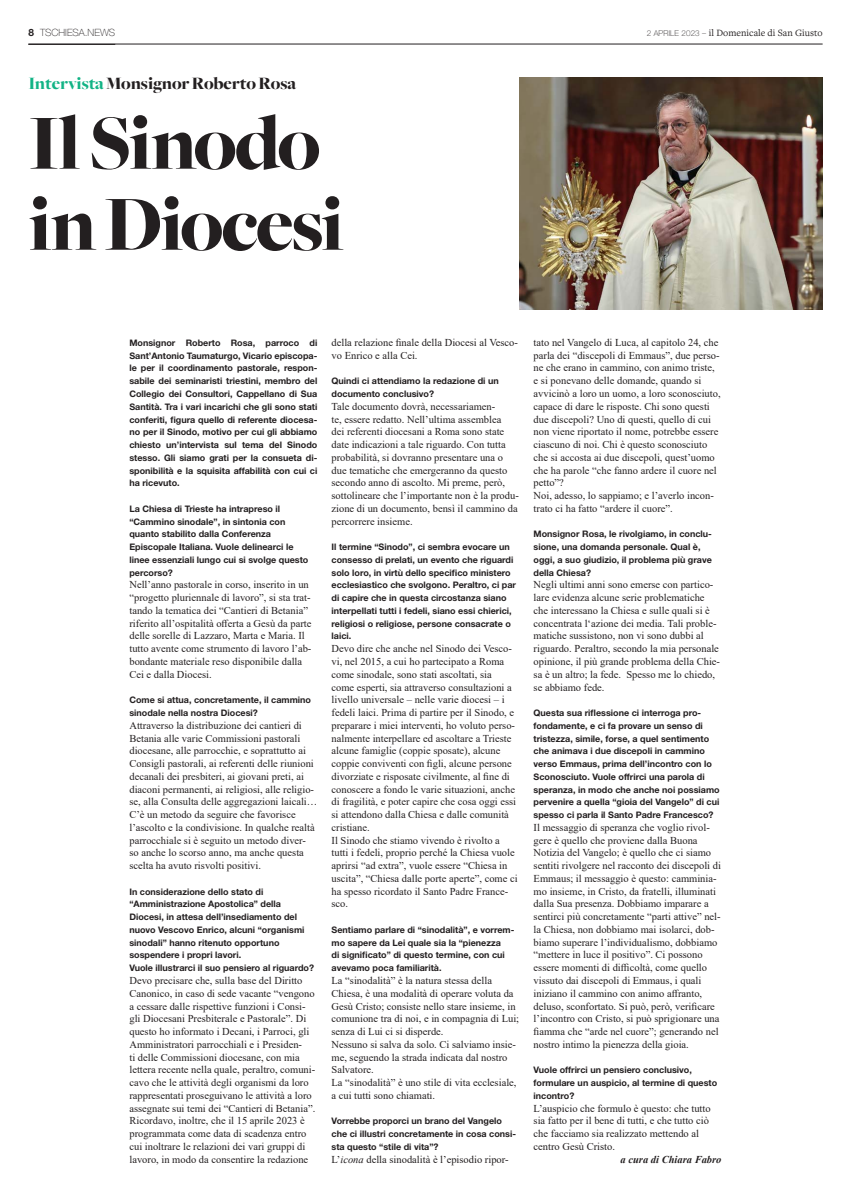
<style>
.page{position:relative;width:851px;height:1191px;background:#fff}
.page>*{position:absolute;margin:0;border:0;box-sizing:border-box;transform-origin:0 0}
.t1{font:900 81px/81px "Freight Big";letter-spacing:-.025em;color:#231f20}
.t2{font:900 18px "Freight Big";color:#231f20}
.t3{font:10.5px/12.8px "Times New Roman";color:#231f20}
.t4{font:italic 700 10.5px "Times New Roman";color:#231f20}
.t5{font:10px "Freight Text Pro";color:#231f20}
.t6{font:100 10px "Helvetica Neue LT Std";color:#231f20}
.t7{font:700 9px/12.8px "Helvetica Neue LT Std";color:#231f20}
.s1{font-weight:700}
.s2{font-family:"Helvetica Neue LT Std";font-weight:100;font-size:8px}
.s3{color:#12b385}
.s4{font-style:italic}
</style>
<div class="page">
<hr style="left:28px;top:44px;width:794px;height:1px;background:#231f20">
<img style="left:519px;top:78px;width:303px;height:231px">
<p class="t6" style="left:28px;top:26px;width:88px"><span class="s1">8</span> TSCHIESA.NEWS</p>
<p class="t5" style="left:646px;top:26px;width:177px"><span class="s2">2 APRILE 2023 –</span> il Domenicale di San Giusto</p>
<p class="t2" style="left:28px;top:74px;width:269px"><span class="s3">Intervista</span> Monsignor Roberto Rosa</p>
<p class="t1" style="left:28px;top:104px;width:317px">Il Sinodo in Diocesi</p>
<p class="t7" style="left:129px;top:336px;width:189px;text-align:justify">Monsignor Roberto Rosa, parroco di Sant’Antonio Taumaturgo, Vicario episcopa&shy;le per il coordinamento pastorale, respon&shy;sabile dei seminaristi triestini, membro del Collegio dei Consultori, Cappellano di Sua Santità. Tra i vari incarichi che gli sono stati conferiti, figura quello di referente diocesa&shy;no per il Sinodo, motivo per cui gli abbiamo chiesto un’intervista sul tema del Sinodo stesso. Gli siamo grati per la consueta di&shy;sponibilità e la squisita affabilità con cui ci ha ricevuto.</p>
<p class="t7" style="left:129px;top:502px;width:180px">La Chiesa di Trieste ha intrapreso il “Cammino sinodale”, in sintonia con quanto stabilito dalla Conferenza Episcopale Italiana. Vuole delinearci le linee essenziali lungo cui si svolge questo percorso?</p>
<p class="t3" style="left:129px;top:578px;width:183px">Nell’anno pastorale in corso, inserito in un “progetto pluriennale di lavoro”, si sta trat&shy;tando la tematica dei “Cantieri di Betania” riferito all’ospitalità offerta a Gesù da parte delle sorelle di Lazzaro, Marta e Maria. Il tutto avente come strumento di lavoro l’ab&shy;bondante materiale reso disponibile dalla Cei e dalla Diocesi.</p>
<p class="t7" style="left:129px;top:693px;width:183px">Come si attua, concretamente, il cammino sinodale nella nostra Diocesi?</p>
<p class="t3" style="left:129px;top:718px;width:189px">Attraverso la distribuzione dei cantieri di Betania alle varie Commissioni pastorali diocesane, alle parrocchie, e soprattutto ai Consigli pastorali, ai referenti delle riunioni decanali dei presbiteri, ai giovani preti, ai diaconi permanenti, ai religiosi, alle religio&shy;se, alla Consulta delle aggregazioni laicali…</p>
<p class="t3" style="left:129px;top:808px;width:187px">C’è un metodo da seguire che favorisce l’ascolto e la condivisione. In qualche realtà parrocchiale si è seguito un metodo diver&shy;so anche lo scorso anno, ma anche questa scelta ha avuto risvolti positivi.</p>
<p class="t7" style="left:129px;top:885px;width:176px">In considerazione dello stato di “Amministrazione Apostolica” della Diocesi, in attesa dell’insediamento del nuovo Vescovo Enrico, alcuni “organismi sinodali” hanno ritenuto opportuno sospendere i propri lavori.</p>
<p class="t7" style="left:129px;top:961px;width:186px">Vuole illustrarci il suo pensiero al riguardo?</p>
<p class="t3" style="left:129px;top:973px;width:187px">Devo precisare che, sulla base del Diritto Canonico, in caso di sede vacante “vengono a cessare dalle rispettive funzioni i Consi&shy;gli Diocesani Presbiterale e Pastorale”. Di questo ho informato i Decani, i Parroci, gli Amministratori parrocchiali e i Presiden-<br>ti delle Commissioni diocesane, con mia lettera recente nella quale, peraltro, comuni&shy;cavo che le attività degli organismi da loro rappresentati proseguivano le attività a loro assegnate sui temi dei “Cantieri di Betania”.<br>Ricordavo, inoltre, che il 15 aprile 2023 è programmata come data di scadenza entro cui inoltrare le relazioni dei vari gruppi di lavoro, in modo da consentire la redazione</p>
<p class="t3" style="left:331px;top:336px;width:188px">della relazione finale della Diocesi al Vesco&shy;vo Enrico e alla Cei.</p>
<p class="t7" style="left:331px;top:374px;width:169px">Quindi ci attendiamo la redazione di un documento conclusivo?</p>
<p class="t3" style="left:331px;top:399px;width:189px">Tale documento dovrà, necessariamen-<br>te, essere redatto. Nell’ultima assemblea<br>dei referenti diocesani a Roma sono state date indicazioni a tale riguardo. Con tutta probabilità, si dovranno presentare una o due tematiche che emergeranno da questo secondo anno di ascolto. Mi preme, però, sottolineare che l’importante non è la produ&shy;zione di un documento, bensì il cammino da percorrere insieme.</p>
<p class="t7" style="left:331px;top:540px;width:186px">Il termine “Sinodo”, ci sembra evocare un consesso di prelati, un evento che riguardi solo loro, in virtù dello specifico ministero ecclesiastico che svolgono. Peraltro, ci par di capire che in questa circostanza siano interpellati tutti i fedeli, siano essi chierici, religiosi o religiose, persone consacrate o laici.</p>
<p class="t3" style="left:331px;top:642px;width:186px">Devo dire che anche nel Sinodo dei Vesco&shy;vi, nel 2015, a cui ho partecipato a Roma come sinodale, sono stati ascoltati, sia come esperti, sia attraverso consultazioni a livello universale – nelle varie diocesi – i fedeli laici. Prima di partire per il Sinodo, e preparare i miei interventi, ho voluto perso&shy;nalmente interpellare ed ascoltare a Trieste alcune famiglie (coppie sposate), alcune coppie conviventi con figli, alcune persone divorziate e risposate civilmente, al fine di conoscere a fondo le varie situazioni, anche di fragilità, e poter capire che cosa oggi essi si attendono dalla Chiesa e dalle comunità cristiane.</p>
<p class="t3" style="left:331px;top:833px;width:188px">Il Sinodo che stiamo vivendo è rivolto a tutti i fedeli, proprio perché la Chiesa vuole aprirsi “ad extra”, vuole essere “Chiesa in uscita”, “Chiesa dalle porte aperte”, come ci ha spesso ricordato il Santo Padre France&shy;sco.</p>
<p class="t7" style="left:331px;top:923px;width:184px">Sentiamo parlare di “sinodalità”, e vorrem&shy;mo sapere da Lei quale sia la “pienezza<br>di significato” di questo termine, con cui avevamo poca familiarità.</p>
<p class="t3" style="left:331px;top:973px;width:189px">La “sinodalità” è la natura stessa della Chiesa, è una modalità di operare voluta da Gesù Cristo; consiste nello stare insieme, in comunione tra di noi, e in compagnia di Lui; senza di Lui ci si disperde.</p>
<p class="t3" style="left:331px;top:1037px;width:186px">Nessuno si salva da solo. Ci salviamo insie&shy;me, seguendo la strada indicata dal nostro<br>Salvatore.</p>
<p class="t3" style="left:331px;top:1075px;width:186px">La “sinodalità” è uno stile di vita ecclesiale, a cui tutti sono chiamati.</p>
<p class="t7" style="left:331px;top:1114px;width:186px">Vorrebbe proporci un brano del Vangelo che ci illustri concretamente in cosa consi&shy;sta questo “stile di vita”?</p>
<p class="t3" style="left:331px;top:1152px;width:178px">L’<span class="s4">icona</span> della sinodalità è l’episodio ripor-</p>
<p class="t3" style="left:533px;top:336px;width:188px">tato nel Vangelo di Luca, al capitolo 24, che parla dei “discepoli di Emmaus”, due perso&shy;ne che erano in cammino, con animo triste, e si ponevano delle domande, quando si avvicinò a loro un uomo, a loro sconosciuto, capace di dare le risposte. Chi sono questi due discepoli? Uno di questi, quello di cui non viene riportato il nome, potrebbe essere ciascuno di noi. Chi è questo sconosciuto che si accosta ai due discepoli, quest’uomo che ha parole “che fanno ardere il cuore nel petto”?</p>
<p class="t3" style="left:533px;top:489px;width:182px">Noi, adesso, lo sappiamo; e l’averlo incon&shy;trato ci ha fatto “ardere il cuore”.</p>
<p class="t7" style="left:533px;top:527px;width:180px">Monsignor Rosa, le rivolgiamo, in conclu&shy;sione, una domanda personale. Qual è, oggi, a suo giudizio, il problema più grave della Chiesa?</p>
<p class="t3" style="left:533px;top:578px;width:188px">Negli ultimi anni sono emerse con partico&shy;lare evidenza alcune serie problematiche che interessano la Chiesa e sulle quali si è concentrata l‘azione dei media. Tali proble&shy;matiche sussistono, non vi sono dubbi al riguardo. Peraltro, secondo la mia personale opinione, il più grande problema della Chie&shy;sa è un altro; la fede. Spesso me lo chiedo, se abbiamo fede.</p>
<p class="t7" style="left:533px;top:706px;width:187px">Questa sua riflessione ci interroga pro&shy;fondamente, e ci fa provare un senso di tristezza, simile, forse, a quel sentimento che animava i due discepoli in cammino verso Emmaus, prima dell’incontro con lo Sconosciuto. Vuole offrirci una parola di speranza, in modo che anche noi possiamo pervenire a quella “gioia del Vangelo” di cui spesso ci parla il Santo Padre Francesco?</p>
<p class="t3" style="left:533px;top:820px;width:189px">Il messaggio di speranza che voglio rivol&shy;gere è quello che proviene dalla Buona Notizia del Vangelo; è quello che ci siamo sentiti rivolgere nel racconto dei discepoli di Emmaus; il messaggio è questo: camminia&shy;mo insieme, in Cristo, da fratelli, illuminati dalla Sua presenza. Dobbiamo imparare a sentirci più concretamente “parti attive” nel&shy;la Chiesa, non dobbiamo mai isolarci, dob&shy;biamo superare l’individualismo, dobbiamo “mettere in luce il positivo”. Ci possono essere momenti di difficoltà, come quello vissuto dai discepoli di Emmaus, i quali iniziano il cammino con animo affranto, deluso, sconfortato. Si può, però, verificare l’incontro con Cristo, si può sprigionare una fiamma che “arde nel cuore”; generando nel nostro intimo la pienezza della gioia.</p>
<p class="t7" style="left:533px;top:1063px;width:185px">Vuole offrirci un pensiero conclusivo, formulare un auspicio, al termine di questo incontro?</p>
<p class="t3" style="left:533px;top:1101px;width:178px">L’auspicio che formulo è questo: che tutto sia fatto per il bene di tutti, e che tutto ciò che facciamo sia realizzato mettendo al centro Gesù Cristo.</p>
<p class="t4" style="left:620px;top:1151px;width:102px">a cura di Chiara Fabro</p>
</div>
